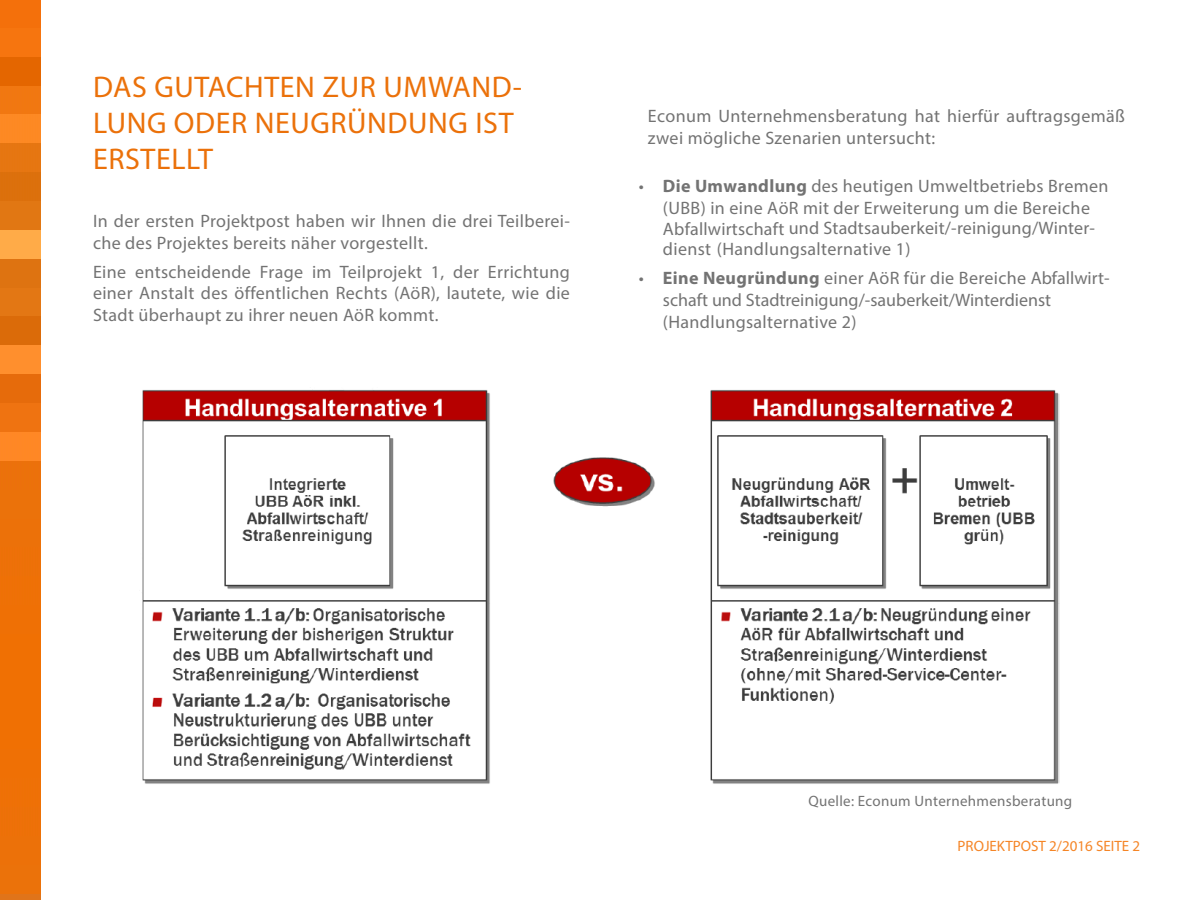
<style>
.page{position:relative;width:1200px;height:900px;background:#fff}
.page>*{position:absolute;margin:0;border:0;box-sizing:border-box;transform-origin:0 0}
.t1{font:30px/36px "Myriad Pro";letter-spacing:.02em;color:#eb710a}
.t2{font:18px/21.6px "Myriad Pro";letter-spacing:.02em;color:#737373}
.t3{font:18px/21.6px "Myriad Pro";color:#737373}
.t4{font:15px "Myriad Pro";letter-spacing:.02em;color:#737373}
.t5{font:15px "Myriad Pro";color:#f58526}
.s1{font-weight:700}
</style>
<div class="page">
<img style="left:0;top:0;width:40px;height:900px">
<img style="left:142px;top:389px;width:918px;height:395px">
<h1 class="t1" style="left:93px;top:68px;width:430px">DAS GUTACHTEN ZUR UMWAND-<br>LUNG ODER NEUGRÜNDUNG IST<br>ERSTELLT</h1>
<p class="t2" style="left:93px;top:210px;width:479px">In der ersten Projektpost haben wir Ihnen die drei Teilberei&shy;che des Projektes bereits näher vorgestellt.</p>
<p class="t2" style="left:93px;top:261px;width:478px;text-align:justify">Eine entscheidende Frage im Teilprojekt 1, der Errichtung einer Anstalt des öffentlichen Rechts (AöR), lautete, wie die Stadt überhaupt zu ihrer neuen AöR kommt.</p>
<p class="t2" style="left:648px;top:105px;width:479px">Econum Unternehmensberatung hat hierfür auftragsgemäß zwei mögliche Szenarien untersucht:</p>
<p class="t2" style="left:663px;top:175px;width:447px;line-height:21.1px;text-indent:-24px">• <span class="s1">Die Umwandlung</span> des heutigen Umweltbetriebs Bremen (UBB) in eine AöR mit der Erweiterung um die Bereiche Abfallwirtschaft und Stadtsauberkeit/-reinigung/Winter&shy;dienst (Handlungsalternative 1)</p>
<p class="t3" style="left:663px;top:267px;width:448px;text-indent:-24px">• <span class="s1">Eine Neugründung</span> einer AöR für die Bereiche Abfallwirt&shy;schaft und Stadtreinigung/-sauberkeit/Winterdienst (Handlungsalternative 2)</p>
<p class="t4" style="left:808px;top:792px;width:265px">Quelle: Econum Unternehmensberatung</p>
<p class="t5" style="left:958px;top:837px;width:184px">PROJEKTPOST 2/2016 SEITE 2</p>
</div>
